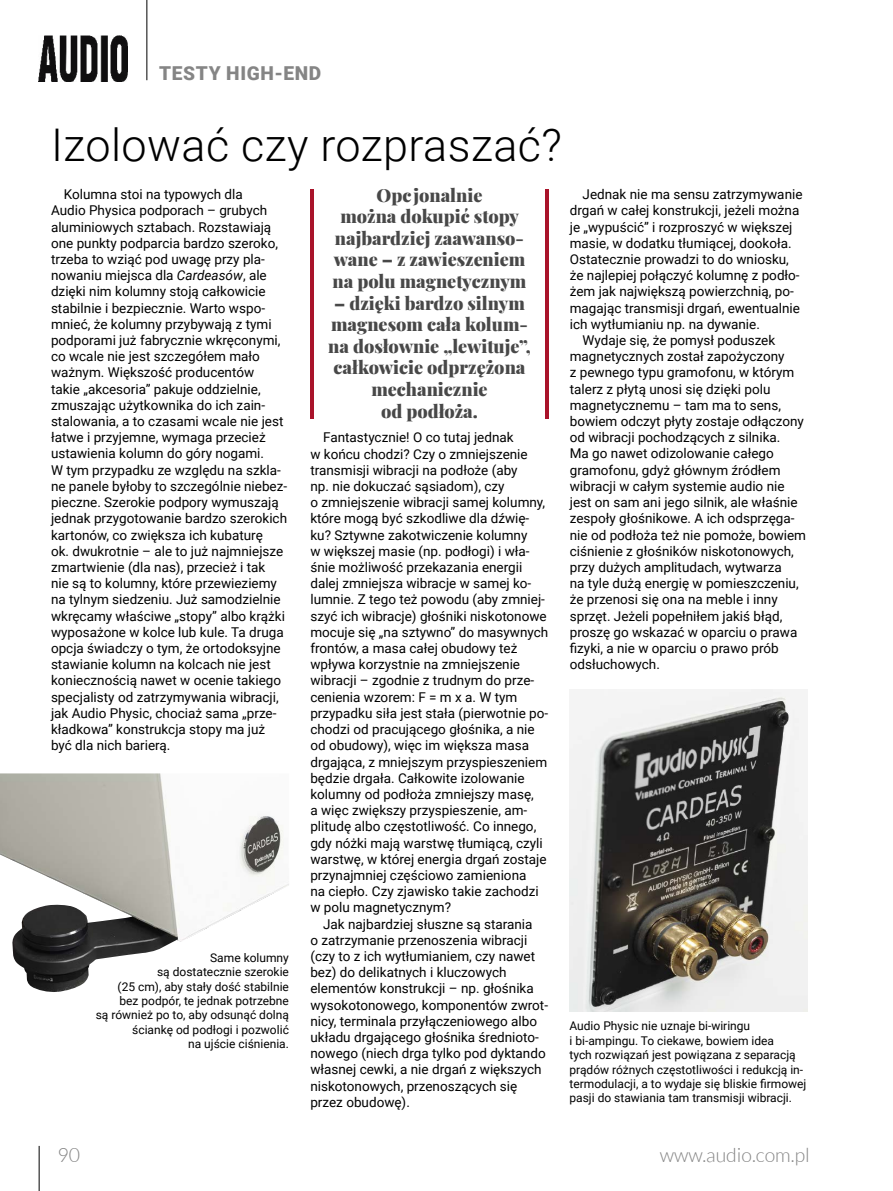
<style>
.page{position:relative;width:893px;height:1191px;background:#fff}
.page>*{position:absolute;margin:0;border:0;box-sizing:border-box;transform-origin:0 0}
.t1{font:300 45px "Roboto";letter-spacing:.01em;color:#000}
.t2{font:300 19.5px "Lato";color:#858585}
.t3{font:900 19.2px "Roboto";letter-spacing:.035em;color:#858585}
.t4{font:900 18px/21.6px "Playfair Display";color:#484848;text-align:center}
.t5{font:13.5px/16.2px "Roboto";color:#000}
.t6{font:12px/14.4px "Roboto";color:#000;text-align:right}
.s1{font-style:italic}
</style>
<div class="page">
<hr style="left:39px;top:1145px;width:1px;height:46px;background:#000">
<hr style="left:147px;top:0;width:1px;height:80px;background:#000">
<img style="left:39px;top:35px;width:89px;height:46px">
<hr style="left:310px;top:189px;width:4px;height:229px;background:#a9132a">
<hr style="left:545px;top:189px;width:4px;height:229px;background:#a9132a">
<img style="left:0;top:773px;width:289px;height:219px">
<img style="left:569px;top:689px;width:239px;height:322px">
<h3 class="t3" style="left:159px;top:60px;width:164px">TESTY HIGH-END</h3>
<h1 class="t1" style="left:51px;top:114px;width:512px">Izolować czy rozpraszać?</h1>
<p class="t5" style="left:51px;top:186px;width:238px;text-indent:13px">Kolumna stoi na typowych dla<br>Audio Physica podporach – grubych aluminiowych sztabach. Rozstawiają one punkty podparcia bardzo szeroko, trzeba to wziąć pod uwagę przy pla&shy;nowaniu miejsca dla <span class="s1">Cardeasów</span>, ale dzięki nim kolumny stoją całkowicie stabilnie i bezpiecznie. Warto wspo&shy;mnieć, że kolumny przybywają z tymi podporami już fabrycznie wkręconymi, co wcale nie jest szczegółem mało ważnym. Większość producentów<br>takie „akcesoria” pakuje oddzielnie, zmuszając użytkownika do ich zain&shy;stalowania, a to czasami wcale nie jest łatwe i przyjemne, wymaga przecież ustawienia kolumn do góry nogami.<br>W tym przypadku ze względu na szkla&shy;ne panele byłoby to szczególnie niebez&shy;pieczne. Szerokie podpory wymuszają jednak przygotowanie bardzo szerokich kartonów, co zwiększa ich kubaturę<br>ok. dwukrotnie – ale to już najmniejsze zmartwienie (dla nas), przecież i tak<br>nie są to kolumny, które przewieziemy na tylnym siedzeniu. Już samodzielnie wkręcamy właściwe „stopy” albo krążki wyposażone w kolce lub kule. Ta druga opcja świadczy o tym, że ortodoksyjne stawianie kolumn na kolcach nie jest koniecznością nawet w ocenie takiego specjalisty od zatrzymywania wibracji, jak Audio Physic, chociaż sama „prze&shy;kładkowa” konstrukcja stopy ma już być dla nich barierą.</p>
<h3 class="t4" style="left:333px;top:182px;width:195px">Opcjonalnie<br>można dokupić stopy najbardziej zaawanso&shy;wane – z zawieszeniem na polu magnetycznym</h3>
<h3 class="t4" style="left:328px;top:290px;width:204px">– dzięki bardzo silnym magnesom cała kolum&shy;na dosłownie „lewituje”, całkowicie odprzężona mechanicznie<br>od podłoża.</h3>
<p class="t5" style="left:310px;top:429px;width:239px;text-indent:13px">Fantastycznie! O co tutaj jednak<br>w końcu chodzi? Czy o zmniejszenie transmisji wibracji na podłoże (aby<br>np. nie dokuczać sąsiadom), czy<br>o zmniejszenie wibracji samej kolumny, które mogą być szkodliwe dla dźwię&shy;ku? Sztywne zakotwiczenie kolumny<br>w większej masie (np. podłogi) i wła&shy;śnie możliwość przekazania energii dalej zmniejsza wibracje w samej ko&shy;lumnie. Z tego też powodu (aby zmniej&shy;szyć ich wibracje) głośniki niskotonowe mocuje się „na sztywno” do masywnych frontów, a masa całej obudowy też wpływa korzystnie na zmniejszenie wibracji – zgodnie z trudnym do prze&shy;cenienia wzorem: F = m x a. W tym przypadku siła jest stała (pierwotnie po&shy;chodzi od pracującego głośnika, a nie od obudowy), więc im większa masa drgająca, z mniejszym przyspieszeniem będzie drgała. Całkowite izolowanie kolumny od podłoża zmniejszy masę,<br>a więc zwiększy przyspieszenie, am&shy;plitudę albo częstotliwość. Co innego, gdy nóżki mają warstwę tłumiącą, czyli warstwę, w której energia drgań zostaje przynajmniej częściowo zamieniona<br>na ciepło. Czy zjawisko takie zachodzi w polu magnetycznym?</p>
<p class="t5" style="left:310px;top:915px;width:239px;text-indent:13px">Jak najbardziej słuszne są starania<br>o zatrzymanie przenoszenia wibracji (czy to z ich wytłumianiem, czy nawet bez) do delikatnych i kluczowych elementów konstrukcji – np. głośnika wysokotonowego, komponentów zwrot&shy;nicy, terminala przyłączeniowego albo układu drgającego głośnika średnioto&shy;nowego (niech drga tylko pod dyktando własnej cewki, a nie drgań z większych niskotonowych, przenoszących się przez obudowę).</p>
<p class="t6" style="left:96px;top:950px;width:195px">Same kolumny<br>są dostatecznie szerokie<br>(25 cm), aby stały dość stabilnie bez podpór, te jednak potrzebne<br>są również po to, aby odsunąć dolną ściankę od podłogi i pozwolić<br>na ujście ciśnienia.</p>
<p class="t5" style="left:583px;top:186px;width:221px">Jednak nie ma sensu zatrzymywanie</p>
<p class="t5" style="left:570px;top:202px;width:231px">drgań w całej konstrukcji, jeżeli można</p>
<p class="t5" style="left:570px;top:218px;width:224px">je „wypuścić” i rozproszyć w większej</p>
<p class="t5" style="left:570px;top:234px;width:223px">masie, w dodatku tłumiącej, dookoła.</p>
<p class="t5" style="left:570px;top:251px;width:221px">Ostatecznie prowadzi to do wniosku,</p>
<p class="t5" style="left:570px;top:267px;width:231px">że najlepiej połączyć kolumnę z podło-</p>
<p class="t5" style="left:570px;top:283px;width:225px">żem jak największą powierzchnią, po-</p>
<p class="t5" style="left:570px;top:299px;width:232px">magając transmisji drgań, ewentualnie</p>
<p class="t5" style="left:570px;top:315px;width:192px">ich wytłumianiu np. na dywanie.</p>
<p class="t5" style="left:583px;top:332px;width:194px">Wydaje się, że pomysł poduszek</p>
<p class="t5" style="left:570px;top:348px;width:216px">magnetycznych został zapożyczony</p>
<p class="t5" style="left:570px;top:364px;width:226px">z pewnego typu gramofonu, w którym</p>
<p class="t5" style="left:570px;top:380px;width:202px">talerz z płytą unosi się dzięki polu</p>
<p class="t5" style="left:570px;top:396px;width:213px">magnetycznemu – tam ma to sens,</p>
<p class="t5" style="left:570px;top:413px;width:236px">bowiem odczyt płyty zostaje odłączony</p>
<p class="t5" style="left:570px;top:429px;width:212px">od wibracji pochodzących z silnika.</p>
<p class="t5" style="left:570px;top:445px;width:205px">Ma go nawet odizolowanie całego</p>
<p class="t5" style="left:570px;top:461px;width:212px">gramofonu, gdyż głównym źródłem</p>
<p class="t5" style="left:570px;top:477px;width:216px">wibracji w całym systemie audio nie</p>
<p class="t5" style="left:570px;top:494px;width:229px">jest on sam ani jego silnik, ale właśnie</p>
<p class="t5" style="left:570px;top:510px;width:226px">zespoły głośnikowe. A ich odsprzęga-</p>
<p class="t5" style="left:570px;top:526px;width:238px">nie od podłoża też nie pomoże, bowiem</p>
<p class="t5" style="left:570px;top:542px;width:226px">ciśnienie z głośników niskotonowych,</p>
<p class="t5" style="left:570px;top:558px;width:214px">przy dużych amplitudach, wytwarza</p>
<p class="t5" style="left:570px;top:575px;width:230px">na tyle dużą energię w pomieszczeniu,</p>
<p class="t5" style="left:570px;top:591px;width:209px">że przenosi się ona na meble i inny</p>
<p class="t5" style="left:570px;top:607px;width:214px">sprzęt. Jeżeli popełniłem jakiś błąd,</p>
<p class="t5" style="left:570px;top:623px;width:229px">proszę go wskazać w oparciu o prawa</p>
<p class="t5" style="left:570px;top:639px;width:210px">fizyki, a nie w oparciu o prawo prób</p>
<p class="t5" style="left:570px;top:656px;width:92px">odsłuchowych.</p>
<p class="t6" style="left:569px;top:1018px;width:238px;text-align:left">Audio Physic nie uznaje bi-wiringu<br>i bi-ampingu. To ciekawe, bowiem idea<br>tych rozwiązań jest powiązana z separacją prądów różnych częstotliwości i redukcją in&shy;termodulacji, a to wydaje się bliskie firmowej pasji do stawiania tam transmisji wibracji.</p>
<h2 class="t2" style="left:57px;top:1144px;width:24px">90</h2>
<h2 class="t2" style="left:660px;top:1144px;width:151px">www.audio.com.pl</h2>
</div>
